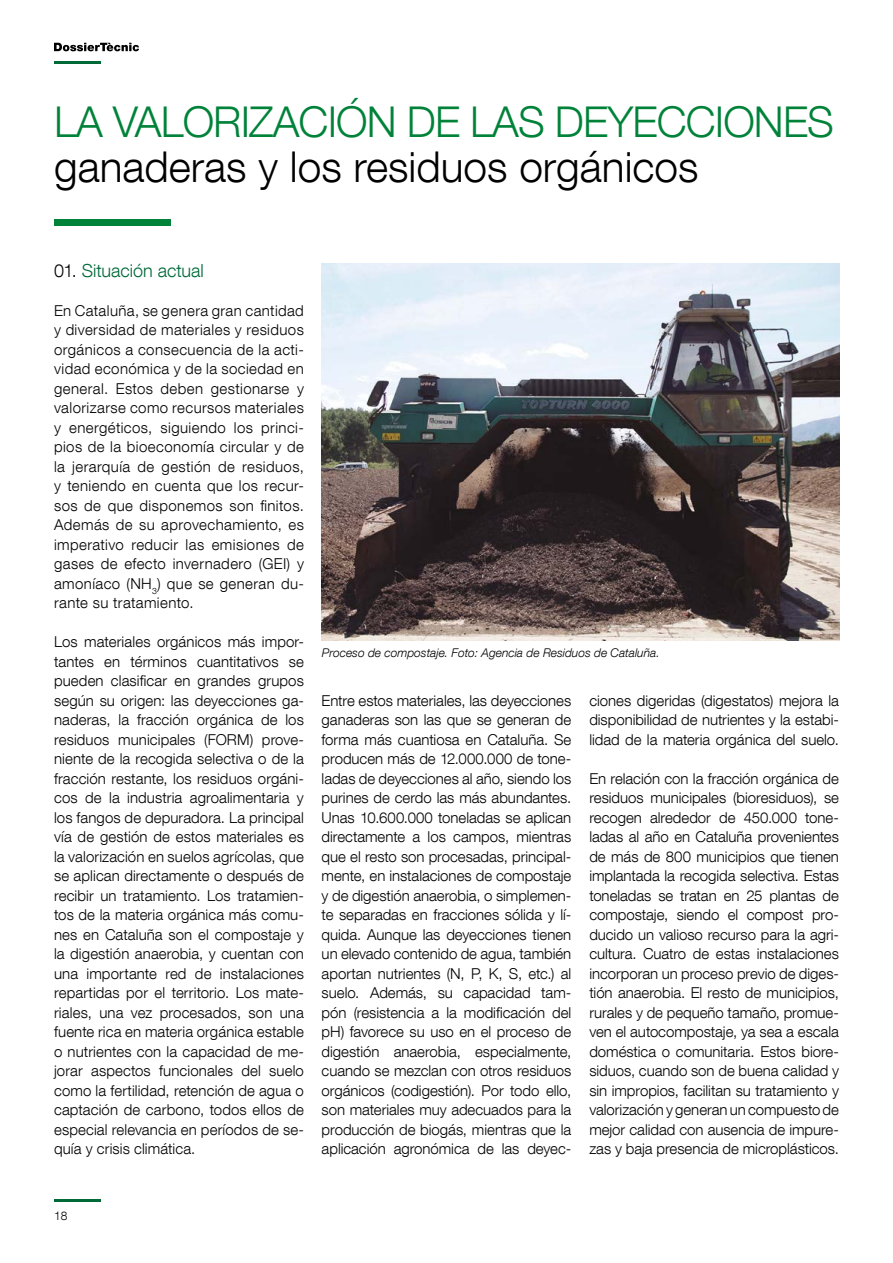
<style>
.page{position:relative;width:893px;height:1263px;background:#fff}
.page>*{position:absolute;margin:0;border:0;box-sizing:border-box;transform-origin:0 0}
.t1{font:300 42.45px "Helvetica Neue LT Com";letter-spacing:-.02em;color:#008239}
.t2{font:300 42.45px "Helvetica Neue LT Com";color:#000}
.t3{font:300 18px "Helvetica Neue LT Com";color:#006938}
.t4{font:300 15px/19.5px "Helvetica Neue LT Com";color:#000;text-align:justify}
.t5{font:italic 300 12px "Helvetica Neue LT Com";color:#000}
.t6{font:300 12px "Helvetica Neue LT Com";color:#000}
.s1{color:#000}
</style>
<div class="page">
<div style="left:54px;top:220px;width:117px;height:6px;background:#008239"></div>
<img style="left:322px;top:264px;width:517px;height:377px">
<svg style="left:54px;top:43px;width:85px;height:8px"></svg>
<hr style="left:54px;top:1199px;width:47px;height:3px;background:#006938">
<hr style="left:54px;top:61px;width:47px;height:3px;background:#006938">
<h1 class="t1" style="left:54px;top:96px;width:781px">LA VALORIZACIÓN DE LAS DEYECCIONES</h1>
<h1 class="t2" style="left:54px;top:141px;width:646px">ganaderas y los residuos orgánicos</h1>
<p class="t3" style="left:54px;top:259px;width:151px"><span class="s1">01.</span> Situación actual</p>
<p class="t4" style="left:54px;top:300px;width:251px">En Cataluña, se genera gran cantidad y diversidad de materiales y residuos orgánicos a consecuencia de la acti&shy;vidad económica y de la sociedad en general. Estos deben gestionarse y valorizarse como recursos materiales y energéticos, siguiendo los princi&shy;pios de la bioeconomía circular y de la jerarquía de gestión de residuos, y teniendo en cuenta que los recur&shy;sos de que disponemos son finitos.<br>Además de su aprovechamiento, es imperativo reducir las emisiones de gases de efecto invernadero (GEI) y amoníaco (NH<sub>3</sub>) que se generan du&shy;rante su tratamiento.</p>
<p class="t4" style="left:54px;top:632px;width:251px">Los materiales orgánicos más impor&shy;tantes en términos cuantitativos se pueden clasificar en grandes grupos según su origen: las deyecciones ga&shy;naderas, la fracción orgánica de los residuos municipales (FORM) prove&shy;niente de la recogida selectiva o de la fracción restante, los residuos orgáni&shy;cos de la industria agroalimentaria y los fangos de depuradora. La principal vía de gestión de estos materiales es la valorización en suelos agrícolas, que se aplican directamente o después de recibir un tratamiento. Los tratamien&shy;tos de la materia orgánica más comu&shy;nes en Cataluña son el compostaje y la digestión anaerobia, y cuentan con una importante red de instalaciones repartidas por el territorio. Los mate&shy;riales, una vez procesados, son una fuente rica en materia orgánica estable o nutrientes con la capacidad de me&shy;jorar aspectos funcionales del suelo como la fertilidad, retención de agua o captación de carbono, todos ellos de especial relevancia en períodos de se&shy;quía y crisis climática.</p>
<p class="t5" style="left:322px;top:645px;width:339px">Proceso de compostaje. Foto: Agencia de Residuos de Cataluña.</p>
<p class="t4" style="left:322px;top:690px;width:251px">Entre estos materiales, las deyecciones ganaderas son las que se generan de forma más cuantiosa en Cataluña. Se producen más de 12.000.000 de tone&shy;ladas de deyecciones al año, siendo los purines de cerdo las más abundantes.<br>Unas 10.600.000 toneladas se aplican directamente a los campos, mientras que el resto son procesadas, principal&shy;mente, en instalaciones de compostaje y de digestión anaerobia, o simplemen&shy;te separadas en fracciones sólida y lí&shy;quida. Aunque las deyecciones tienen un elevado contenido de agua, también aportan nutrientes (N, P, K, S, etc.) al suelo. Además, su capacidad tam&shy;pón (resistencia a la modificación del pH) favorece su uso en el proceso de digestión anaerobia, especialmente, cuando se mezclan con otros residuos orgánicos (codigestión). Por todo ello, son materiales muy adecuados para la producción de biogás, mientras que la aplicación agronómica de las deyec-</p>
<p class="t4" style="left:589px;top:690px;width:251px">ciones digeridas (digestatos) mejora la disponibilidad de nutrientes y la estabi&shy;lidad de la materia orgánica del suelo.</p>
<p class="t4" style="left:589px;top:768px;width:251px">En relación con la fracción orgánica de residuos municipales (bioresiduos), se recogen alrededor de 450.000 tone&shy;ladas al año en Cataluña provenientes de más de 800 municipios que tienen implantada la recogida selectiva. Estas toneladas se tratan en 25 plantas de compostaje, siendo el compost pro&shy;ducido un valioso recurso para la agri&shy;cultura. Cuatro de estas instalaciones incorporan un proceso previo de diges&shy;tión anaerobia. El resto de municipios, rurales y de pequeño tamaño, promue&shy;ven el autocompostaje, ya sea a escala doméstica o comunitaria. Estos biore&shy;siduos, cuando son de buena calidad y sin impropios, facilitan su tratamiento y valorización y generan un compuesto de mejor calidad con ausencia de impure&shy;zas y baja presencia de microplásticos.</p>
<p class="t6" style="left:54px;top:1208px;width:15px">18</p>
</div>
